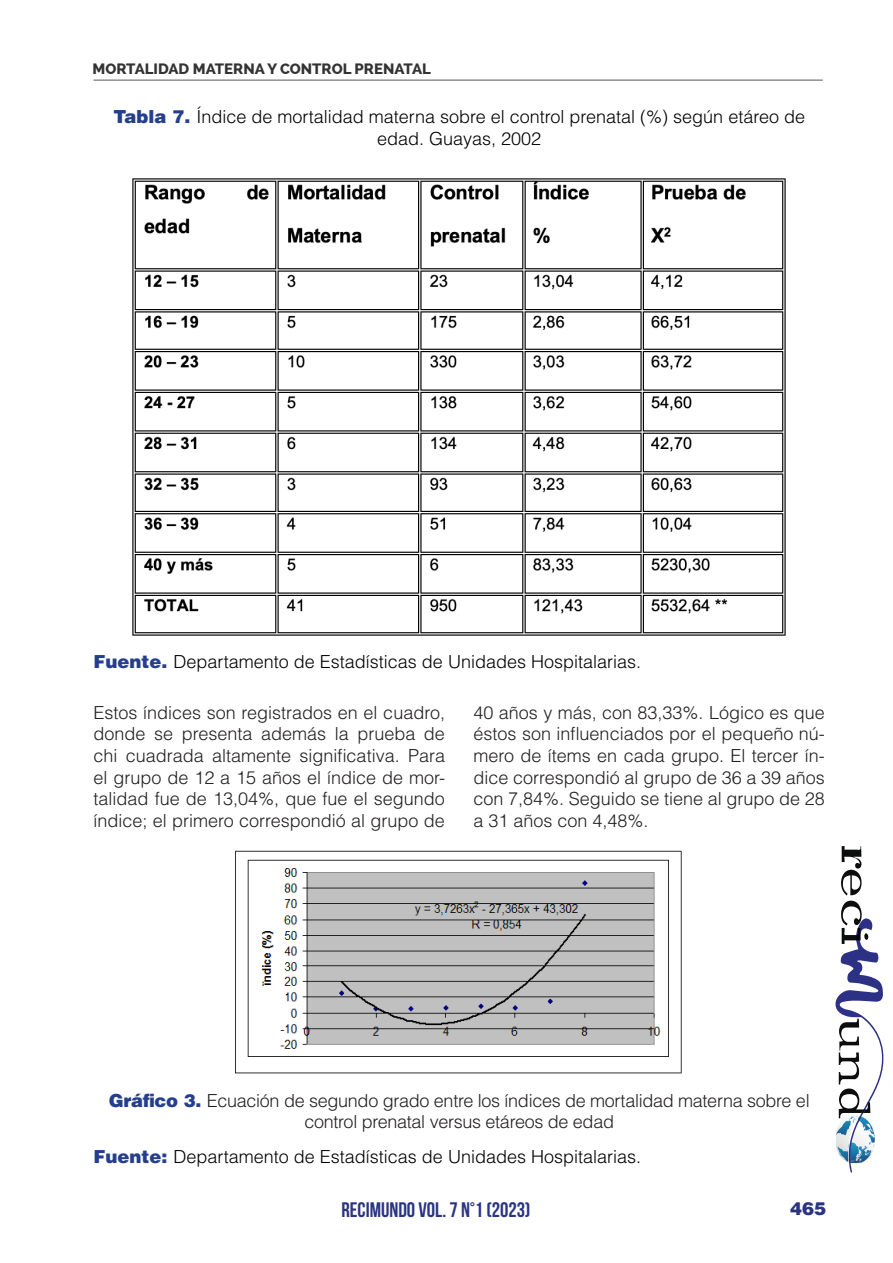
<style>
.page{position:relative;width:893px;height:1263px;background:#fff}
.page>*{position:absolute;margin:0;border:0;box-sizing:border-box;transform-origin:0 0}
.t1{font:700 21px "Bebas Neue";color:#2b3481}
.t2{font:300 18px/21.6px "Helvetica LT Std";color:#231f20;text-align:justify}
.t3{font:300 18px/21.6px "Helvetica LT Std";color:#000;text-align:center}
.t4{font:900 18px "Helvetica LT Std";color:#2b3481}
.t5{font:800 15px "Raleway";color:#333}
.s1{font-weight:900;color:#253f8e}
</style>
<div class="page">
<hr style="left:94px;top:80px;width:729px;height:1px;background:#545557">
<svg style="left:841px;top:846px;width:20px;height:49px"></svg>
<svg style="left:835px;top:901px;width:49px;height:272px"></svg>
<img style="left:132px;top:178px;width:654px;height:458px">
<img style="left:235px;top:850px;width:447px;height:224px">
<p class="t5" style="left:92px;top:60px;width:340px">MORTALIDAD MATERNA Y CONTROL PRENATAL</p>
<p class="t3" style="left:113px;top:106px;width:693px"><span class="s1">Tabla 7.</span> Índice de mortalidad materna sobre el control prenatal (%) según etáreo de edad. Guayas, 2002</p>
<p class="t3" style="left:94px;top:650px;width:549px"><span class="s1">Fuente.</span> Departamento de Estadísticas de Unidades Hospitalarias.</p>
<p class="t2" style="left:94px;top:701px;width:353px">Estos índices son registrados en el cuadro, donde se presenta además la prueba de chi cuadrada altamente significativa. Para el grupo de 12 a 15 años el índice de mor&shy;talidad fue de 13,04%, que fue el segundo índice; el primero correspondió al grupo de</p>
<p class="t2" style="left:473px;top:701px;width:353px">40 años y más, con 83,33%. Lógico es que éstos son influenciados por el pequeño nú&shy;mero de ítems en cada grupo. El tercer ín&shy;dice correspondió al grupo de 36 a 39 años con 7,84%. Seguido se tiene al grupo de 28 a 31 años con 4,48%.</p>
<p class="t2" style="left:109px;top:1089px;width:702px;text-align:center"><span class="s1">Gráfico 3.</span> Ecuación de segundo grado entre los índices de mortalidad materna sobre el control prenatal versus etáreos de edad</p>
<p class="t3" style="left:94px;top:1145px;width:549px"><span class="s1">Fuente:</span> Departamento de Estadísticas de Unidades Hospitalarias.</p>
<p class="t1" style="left:341px;top:1198px;width:190px">RECIMUNDO VOL. 7 N°1 (2023)</p>
<p class="t4" style="left:790px;top:1197px;width:38px">465</p>
</div>
